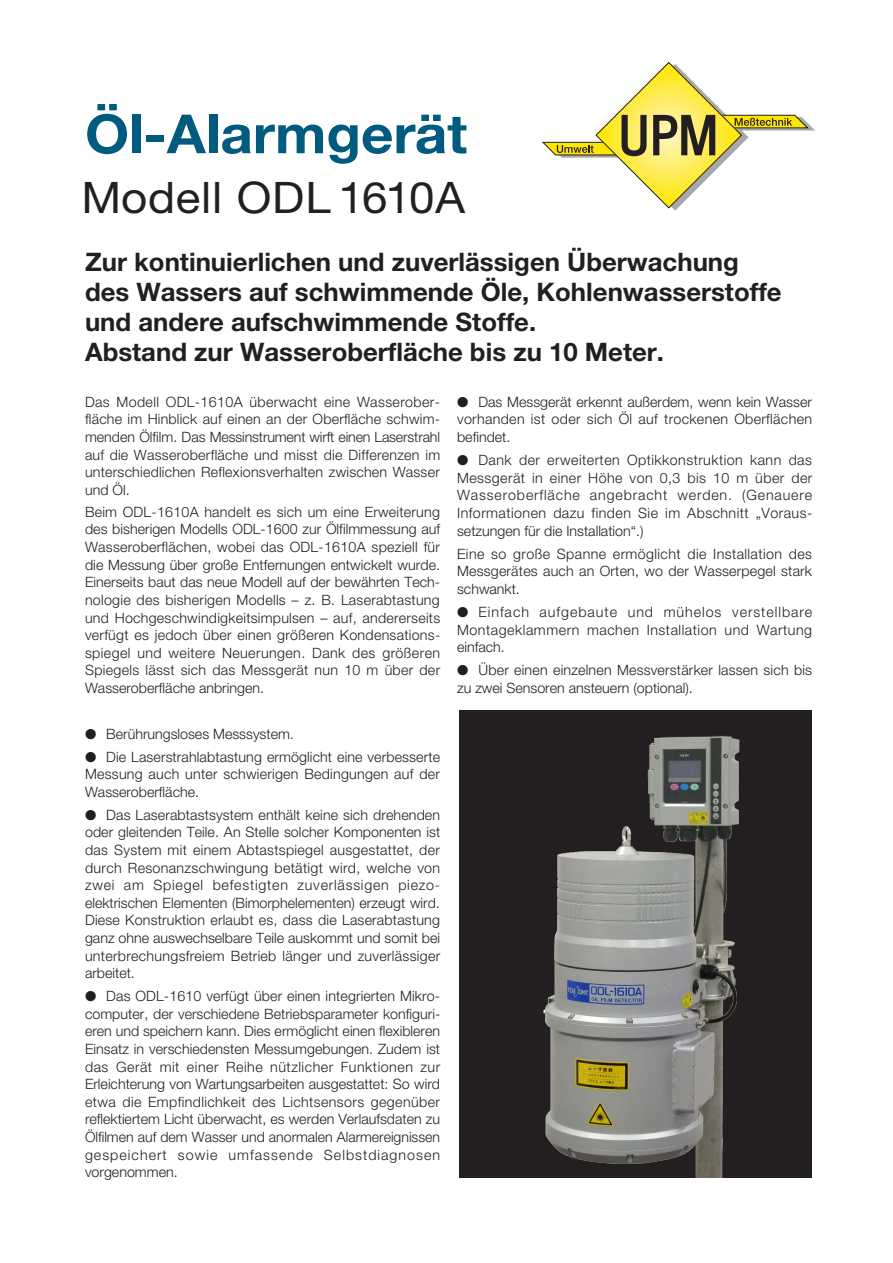
<style>
.page{position:relative;width:893px;height:1263px;background:#fff}
.page>*{position:absolute;margin:0;border:0;box-sizing:border-box;transform-origin:0 0}
.t1{font:700 54px "Helvetica Neue";color:#005b7f;scale:1.05 1}
.t2{font:43.5px "Helvetica Neue";letter-spacing:.015em;color:#231f20;scale:1.05 1}
.t3{font:700 25.5px/30px "Helvetica Neue";color:#231f20}
.t4{font:300 14.25px/17.7px "Helvetica Neue";letter-spacing:.015em;color:#231f20;text-align:justify}
</style>
<div class="page">
<div style="left:459px;top:710px;width:353px;height:468px;background:#231f20"></div>
<img style="left:543px;top:735px;width:197px;height:443px">
<svg style="left:542px;top:62px;width:273px;height:149px"></svg>
<h1 class="t1" style="left:85px;top:101px;width:365px">Öl-Alarmgerät</h1>
<h2 class="t2" style="left:81px;top:172px;width:367px">Modell ODL 1610A</h2>
<h3 class="t3" style="left:85px;top:246px;width:698px">Zur kontinuierlichen und zuverlässigen Überwachung des Wassers auf schwimmende Öle, Kohlenwasserstoffe und andere aufschwimmende Stoffe.<br>Abstand zur Wasseroberfläche bis zu 10 Meter.</h3>
<p class="t4" style="left:85px;top:392px;width:357px">Das Modell ODL-1610A überwacht eine Wasserober&shy;fläche im Hinblick auf einen an der Oberfläche schwim&shy;menden Ölfilm. Das Messinstrument wirft einen Laserstrahl auf die Wasseroberfläche und misst die Differenzen im unterschiedlichen Reflexionsverhalten zwischen Wasser und Öl.</p>
<p class="t4" style="left:85px;top:502px;width:357px">Beim ODL-1610A handelt es sich um eine Erweiterung des bisherigen Modells ODL-1600 zur Ölfilmmessung auf Wasseroberflächen, wobei das ODL-1610A speziell für die Messung über große Entfernungen entwickelt wurde.<br>Einerseits baut das neue Modell auf der bewährten Tech&shy;nologie des bisherigen Modells – z. B. Laserabtastung und Hochgeschwindigkeitsimpulsen – auf, andererseits verfügt es jedoch über einen größeren Kondensations&shy;spiegel und weitere Neuerungen. Dank des größeren Spiegels lässt sich das Messgerät nun 10 m über der Wasseroberfläche anbringen.</p>
<p class="t4" style="left:85px;top:725px;width:210px">● Berührungsloses Messsystem.</p>
<p class="t4" style="left:85px;top:747px;width:357px">● Die Laserstrahlabtastung ermöglicht eine verbesserte Messung auch unter schwierigen Bedingungen auf der Wasseroberfläche.</p>
<p class="t4" style="left:85px;top:805px;width:357px;text-align:left">● Das Laserabtastsystem enthält keine sich drehenden oder gleitenden Teile. An Stelle solcher Komponenten ist das System mit einem Abtastspiegel ausgestattet, der durch Resonanzschwingung betätigt wird, welche von zwei am Spiegel befestigten zuverlässigen piezo&shy;elektrischen Elementen (Bimorphelementen) erzeugt wird.<br>Diese Konstruktion erlaubt es, dass die Laserabtastung ganz ohne auswechselbare Teile auskommt und somit bei unterbrechungsfreiem Betrieb länger und zuverlässiger arbeitet.</p>
<p class="t4" style="left:85px;top:987px;width:357px">● Das ODL-1610 verfügt über einen integrierten Mikro&shy;computer, der verschiedene Betriebsparameter konfiguri&shy;eren und speichern kann. Dies ermöglicht einen flexibleren Einsatz in verschiedensten Messumgebungen. Zudem ist das Gerät mit einer Reihe nützlicher Funktionen zur Erleichterung von Wartungsarbeiten ausgestattet: So wird etwa die Empfindlichkeit des Lichtsensors gegenüber reflektiertem Licht überwacht, es werden Verlaufsdaten zu Ölfilmen auf dem Wasser und anormalen Alarmereignissen gespeichert sowie umfassende Selbstdiagnosen vorgenommen.</p>
<p class="t4" style="left:457px;top:392px;width:356px">● Das Messgerät erkennt außerdem, wenn kein Wasser vorhanden ist oder sich Öl auf trockenen Oberflächen befindet.</p>
<p class="t4" style="left:457px;top:451px;width:357px;text-align:left">● Dank der erweiterten Optikkonstruktion kann das Messgerät in einer Höhe von 0,3 bis 10 m über der Wasseroberfläche angebracht werden. (Genauere Informationen dazu finden Sie im Abschnitt „Voraus&shy;setzungen für die Installation“.)</p>
<p class="t4" style="left:457px;top:544px;width:356px">Eine so große Spanne ermöglicht die Installation des Messgerätes auch an Orten, wo der Wasserpegel stark schwankt.</p>
<p class="t4" style="left:457px;top:603px;width:357px">● Einfach aufgebaute und mühelos verstellbare Montageklammern machen Installation und Wartung einfach.</p>
<p class="t4" style="left:457px;top:661px;width:356px">● Über einen einzelnen Messverstärker lassen sich bis zu zwei Sensoren ansteuern (optional).</p>
</div>
